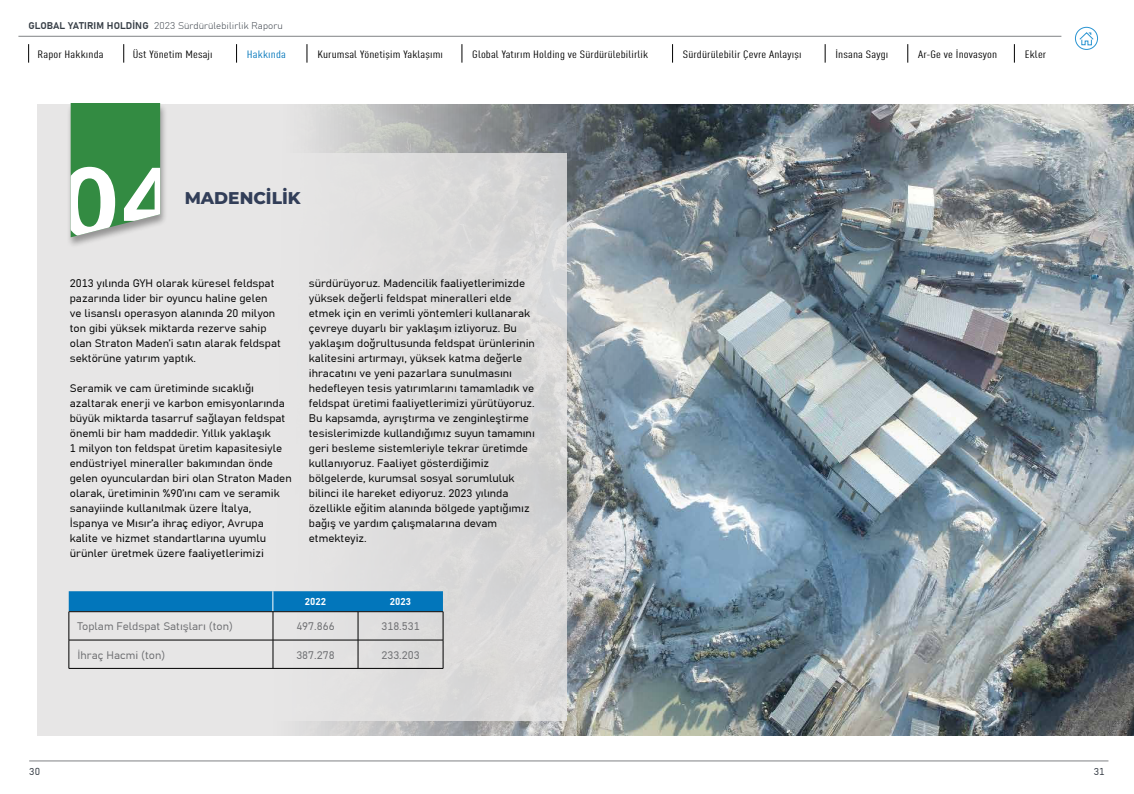
<style>
.page{position:relative;width:1134px;height:794px;background:#fff}
.page>*{position:absolute;margin:0;border:0;box-sizing:border-box;transform-origin:0 0}
.t1{font:700 100.9px "Acumin Pro";color:#fff}
.t2{font:800 17px "Montserrat";color:#323e58}
.t3{font:11px/15px "Grandview";color:#000}
.t4{font:11px "Grandview";color:#6d6e71}
.t5{font:condensed 10.5px "DIN Pro";letter-spacing:.01em;color:#000;scale:1.29 1}
.t6{font:condensed 10.5px "DIN Pro";letter-spacing:.01em;color:#0276bb;scale:1.29 1}
.t7{font:700 10px "Grandview";color:#fff}
.t8{font:10px "Grandview";color:#363d45}
.t9{font:300 9.8px "Grandview";letter-spacing:.01em;color:#363d45}
.s1{font-weight:700}
</style>
<div class="page">
<div style="left:1075px;top:27px;width:23px;height:23px;border:1px solid #2994d2;border-radius:50%"></div>
<svg style="left:1078px;top:32px;width:16px;height:14px"></svg>
<hr style="left:18px;top:36px;width:1043px;height:1px;background:#808285">
<hr style="left:29px;top:760px;width:1079px;height:1px;background:#808285">
<svg style="left:236px;top:44px;width:1px;height:19px"></svg>
<svg style="left:307px;top:44px;width:1px;height:19px"></svg>
<svg style="left:462px;top:44px;width:1px;height:19px"></svg>
<svg style="left:672px;top:44px;width:1px;height:19px"></svg>
<svg style="left:825px;top:44px;width:1px;height:19px"></svg>
<svg style="left:907px;top:44px;width:1px;height:19px"></svg>
<svg style="left:1014px;top:44px;width:1px;height:19px"></svg>
<svg style="left:123px;top:44px;width:1px;height:19px"></svg>
<svg style="left:28px;top:44px;width:1px;height:19px"></svg>
<img style="left:254px;top:104px;width:880px;height:632px">
<div style="left:38px;top:153px;width:529px;height:567px;background:#e7e6e6"></div>
<div style="left:66px;top:102px;width:102px;height:146px;background:#000;opacity:.36"></div>
<svg style="left:71px;top:103px;width:89px;height:134px;background:#3e8f4c"></svg>
<svg style="left:69px;top:591px;width:375px;height:77px"></svg>
<hr style="left:69px;top:668px;width:204px;height:1px;background:#000">
<hr style="left:273px;top:668px;width:85px;height:1px;background:#000">
<hr style="left:358px;top:668px;width:85px;height:1px;background:#000">
<p class="t9" style="left:28px;top:21px;width:256px"><span class="s1">GLOBAL YATIRIM HOLDİNG</span> 2023 Sürdürülebilirlik Raporu</p>
<p class="t5" style="left:38px;top:48px;width:53px">Rapor Hakkında</p>
<p class="t5" style="left:133px;top:48px;width:63px">Üst Yönetim Mesajı</p>
<p class="t6" style="left:247px;top:48px;width:32px">Hakkında</p>
<p class="t5" style="left:317px;top:48px;width:99px">Kurumsal Yönetişim Yaklaşımı</p>
<p class="t5" style="left:472px;top:48px;width:138px">Global Yatırım Holding ve Sürdürülebilirlik</p>
<p class="t5" style="left:683px;top:48px;width:94px">Sürdürülebilir Çevre Anlayışı</p>
<p class="t5" style="left:835px;top:48px;width:43px">İnsana Saygı</p>
<p class="t5" style="left:918px;top:48px;width:63px">Ar-Ge ve İnovasyon</p>
<p class="t5" style="left:1025px;top:48px;width:18px">Ekler</p>
<h1 class="t1" style="left:59px;top:131px;width:121px">04</h1>
<h2 class="t2" style="left:185px;top:186px;width:117px">MADENCİLİK</h2>
<p class="t3" style="left:70px;top:276px;width:213px">2013 yılında GYH olarak küresel feldspat pazarında lider bir oyuncu haline gelen ve lisanslı operasyon alanında 20 milyon ton gibi yüksek miktarda rezerve sahip olan Straton Maden’i satın alarak feldspat sektörüne yatırım yaptık.</p>
<p class="t3" style="left:70px;top:381px;width:223px">Seramik ve cam üretiminde sıcaklığı azaltarak enerji ve karbon emisyonlarında büyük miktarda tasarruf sağlayan feldspat önemli bir ham maddedir. Yıllık yaklaşık<br>1 milyon ton feldspat üretim kapasitesiyle endüstriyel mineraller bakımından önde gelen oyunculardan biri olan Straton Maden olarak, üretiminin %90’ını cam ve seramik sanayiinde kullanılmak üzere İtalya, İspanya ve Mısır’a ihraç ediyor, Avrupa kalite ve hizmet standartlarına uyumlu ürünler üretmek üzere faaliyetlerimizi</p>
<p class="t3" style="left:309px;top:276px;width:228px">sürdürüyoruz. Madencilik faaliyetlerimizde yüksek değerli feldspat mineralleri elde etmek için en verimli yöntemleri kullanarak çevreye duyarlı bir yaklaşım izliyoruz. Bu yaklaşım doğrultusunda feldspat ürünlerinin kalitesini artırmayı, yüksek katma değerle ihracatını ve yeni pazarlara sunulmasını hedefleyen tesis yatırımlarını tamamladık ve feldspat üretimi faaliyetlerimizi yürütüyoruz.<br>Bu kapsamda, ayrıştırma ve zenginleştirme tesislerimizde kullandığımız suyun tamamını geri besleme sistemleriyle tekrar üretimde kullanıyoruz. Faaliyet gösterdiğimiz bölgelerde, kurumsal sosyal sorumluluk bilinci ile hareket ediyoruz. 2023 yılında özellikle eğitim alanında bölgede yaptığımız bağış ve yardım çalışmalarına devam etmekteyiz.</p>
<p class="t7" style="left:305px;top:597px;width:23px">2022</p>
<p class="t7" style="left:390px;top:597px;width:23px">2023</p>
<p class="t4" style="left:77px;top:621px;width:157px">Toplam Feldspat Satışları (ton)</p>
<p class="t4" style="left:296px;top:621px;width:40px">497.866</p>
<p class="t4" style="left:381px;top:621px;width:40px">318.531</p>
<p class="t4" style="left:77px;top:650px;width:89px">İhraç Hacmi (ton)</p>
<p class="t4" style="left:296px;top:650px;width:40px">387.278</p>
<p class="t4" style="left:381px;top:650px;width:40px">233.203</p>
<p class="t8" style="left:29px;top:767px;width:12px">30</p>
<p class="t8" style="left:1094px;top:767px;width:12px">31</p>
</div>
